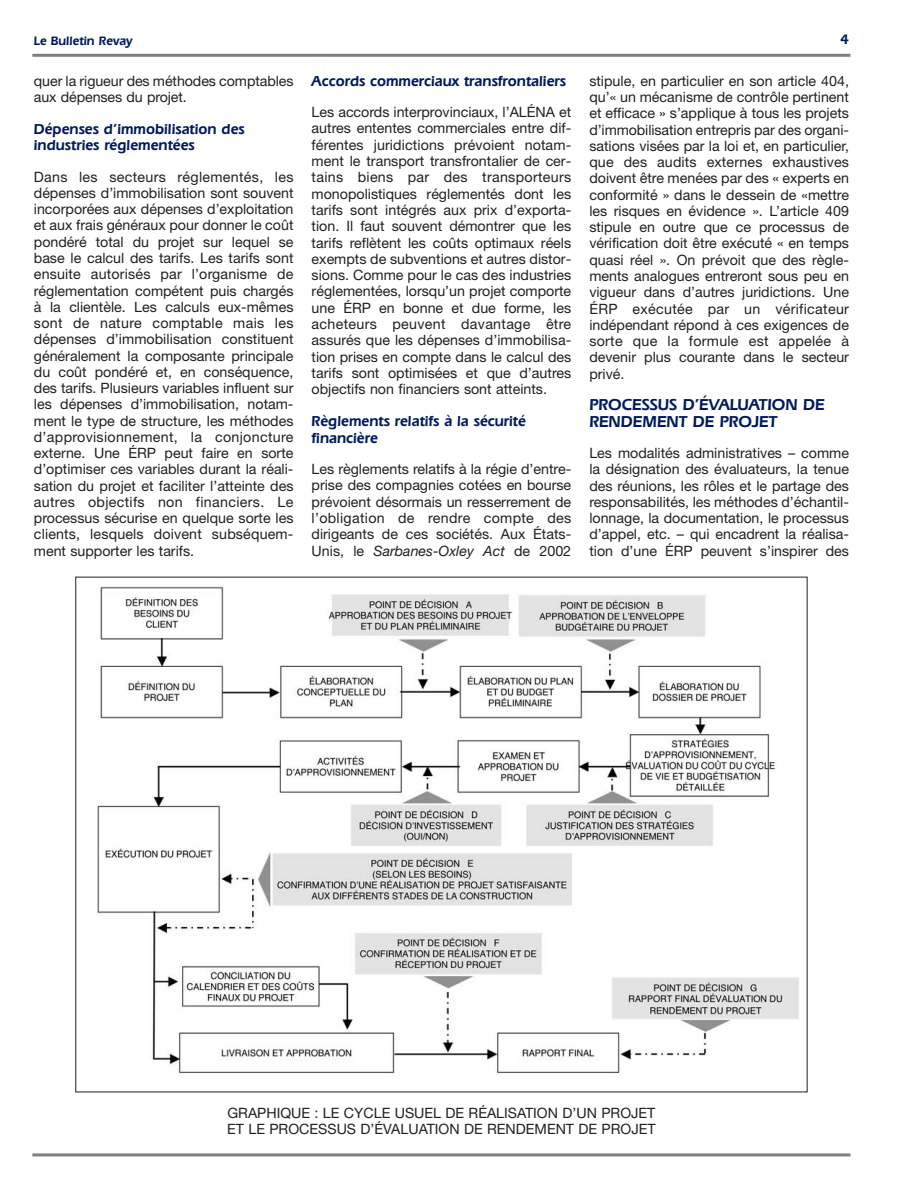
<style>
.page{position:relative;width:918px;height:1188px;background:#fff}
.page>*{position:absolute;margin:0;border:0;box-sizing:border-box;transform-origin:0 0}
.t1{font:600 16.5px/16.6px "Eras IT Cby BT";color:#001a5d}
.t2{font:600 15px/16.6px "Eras IT Cby BT";color:#001a5d}
.t3{font:14.25px/16.2px "Helvetica Neue";color:#231f20;text-align:justify}
.t4{font:600 14.25px "Eras IT Cby BT";color:#001a5d}
.t5{font:600 12.75px "Eras IT Cby BT";color:#001a5d}
.s1{font-style:italic}
</style>
<div class="page">
<hr style="left:32px;top:54px;width:819px;height:3px;background:#7a8083">
<hr style="left:32px;top:1153px;width:819px;height:3px;background:#7a8083">
<img style="left:97px;top:586px;width:702px;height:488px">
<p class="t5" style="left:34px;top:36px;width:100px">Le Bulletin Revay</p>
<p class="t4" style="left:841px;top:35px;width:10px">4</p>
<p class="t3" style="left:34px;top:74px;width:261px">quer la rigueur des méthodes comptables aux dépenses du projet.</p>
<p class="t2" style="left:34px;top:122px;width:212px">Dépenses d’immobilisation des industries réglementées</p>
<p class="t3" style="left:34px;top:170px;width:261px">Dans les secteurs réglementés, les dépenses d’immobilisation sont souvent incorporées aux dépenses d’exploitation et aux frais généraux pour donner le coût pondéré total du projet sur lequel se base le calcul des tarifs. Les tarifs sont ensuite autorisés par l’organisme de réglementation compétent puis chargés à la clientèle. Les calculs eux-mêmes sont de nature comptable mais les dépenses d’immobilisation constituent généralement la composante principale du coût pondéré et, en conséquence, des tarifs. Plusieurs variables influent sur les dépenses d’immobilisation, notam&shy;ment le type de structure, les méthodes d’approvisionnement, la conjoncture externe. Une ÉRP peut faire en sorte d’optimiser ces variables durant la réali&shy;sation du projet et faciliter l’atteinte des autres objectifs non financiers. Le processus sécurise en quelque sorte les clients, lesquels doivent subséquem&shy;ment supporter les tarifs.</p>
<p class="t2" style="left:312px;top:74px;width:256px">Accords commerciaux transfrontaliers</p>
<p class="t3" style="left:312px;top:105px;width:261px">Les accords interprovinciaux, l’ALÉNA et autres ententes commerciales entre dif&shy;férentes juridictions prévoient notam&shy;ment le transport transfrontalier de cer&shy;tains biens par des transporteurs monopolistiques réglementés dont les tarifs sont intégrés aux prix d’exporta&shy;tion. Il faut souvent démontrer que les tarifs reflètent les coûts optimaux réels exempts de subventions et autres distor&shy;sions. Comme pour le cas des industries réglementées, lorsqu’un projet comporte une ÉRP en bonne et due forme, les acheteurs peuvent davantage être assurés que les dépenses d’immobilisa&shy;tion prises en compte dans le calcul des tarifs sont optimisées et que d’autres objectifs non financiers sont atteints.</p>
<p class="t2" style="left:312px;top:414px;width:216px">Règlements relatifs à la sécurité financière</p>
<p class="t3" style="left:312px;top:462px;width:261px">Les règlements relatifs à la régie d’entre&shy;prise des compagnies cotées en bourse prévoient désormais un resserrement de l’obligation de rendre compte des dirigeants de ces sociétés. Aux États-Unis, le <span class="s1">Sarbanes-Oxley Act</span> de 2002</p>
<p class="t3" style="left:589px;top:74px;width:261px">stipule, en particulier en son article 404, qu’« un mécanisme de contrôle pertinent et efficace » s’applique à tous les projets d’immobilisation entrepris par des organi&shy;sations visées par la loi et, en particulier, que des audits externes exhaustives doivent être menées par des « experts en conformité » dans le dessein de «mettre les risques en évidence ». L’article 409 stipule en outre que ce processus de vérification doit être exécuté « en temps quasi réel ». On prévoit que des règle&shy;ments analogues entreront sous peu en vigueur dans d’autres juridictions. Une ÉRP exécutée par un vérificateur indépendant répond à ces exigences de sorte que la formule est appelée à devenir plus courante dans le secteur privé.</p>
<p class="t1" style="left:589px;top:398px;width:237px">PROCESSUS D’ÉVALUATION DE<br>RENDEMENT DE PROJET</p>
<p class="t3" style="left:589px;top:446px;width:261px">Les modalités administratives – comme la désignation des évaluateurs, la tenue des réunions, les rôles et le partage des responsabilités, les méthodes d’échantil&shy;lonnage, la documentation, le processus d’appel, etc. – qui encadrent la réalisa&shy;tion d’une ÉRP peuvent s’inspirer des</p>
<p class="t3" style="left:227px;top:1106px;width:430px">GRAPHIQUE : LE CYCLE USUEL DE RÉALISATION D’UN PROJET<br>ET LE PROCESSUS D’ÉVALUATION DE RENDEMENT DE PROJET</p>
</div>
